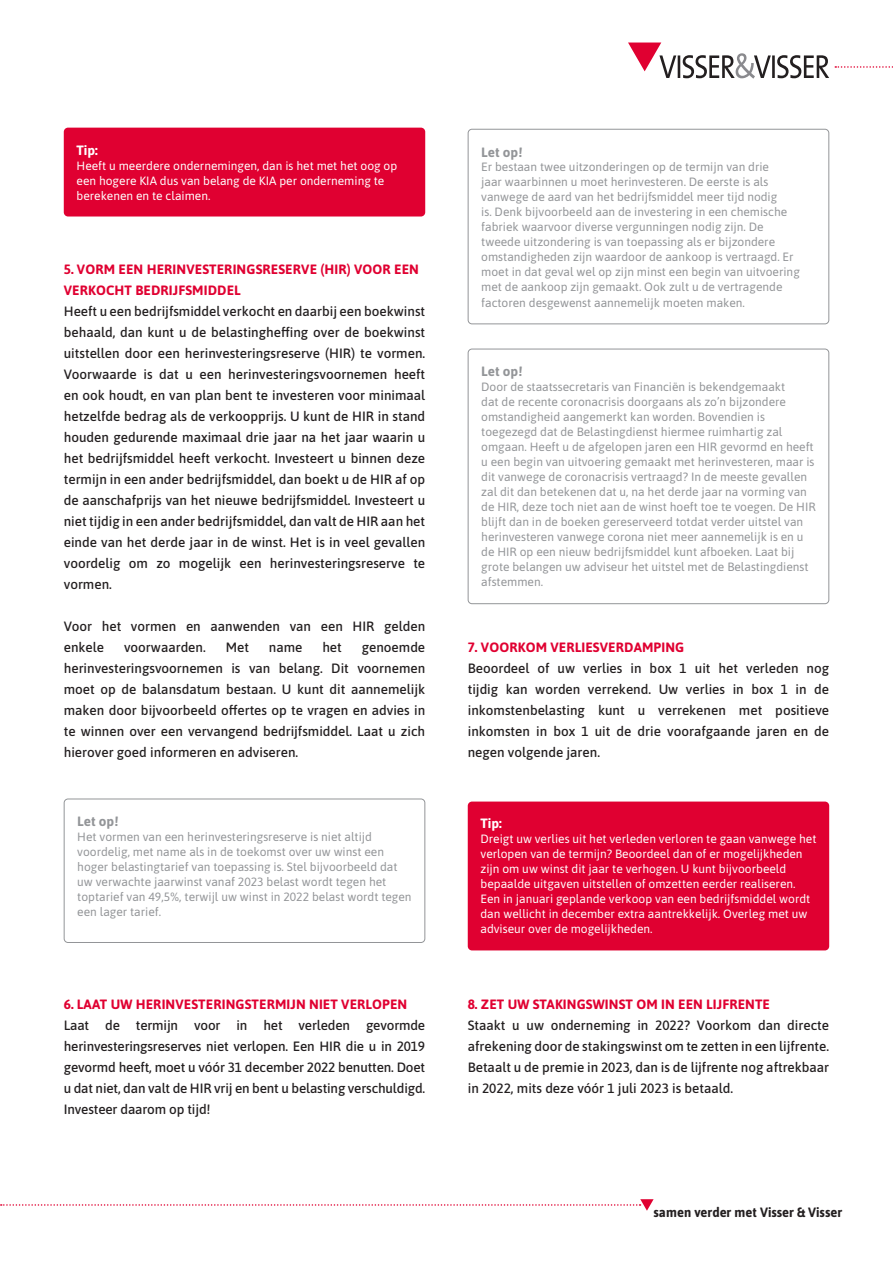
<style>
.page{position:relative;width:893px;height:1263px;background:#fff}
.page>*{position:absolute;margin:0;border:0;box-sizing:border-box;transform-origin:0 0}
.t1{font:500 13.5px/21px "Asap";color:#231f20;text-align:justify}
.t2{font:700 13.5px/21px "Asap";letter-spacing:.01em;color:#e00031}
.t3{font:700 13.5px "Asap";color:#231f20;scale:.96 1}
.t4{font:700 13.5px "Asap";color:#939598}
.t5{font:700 13.5px "Asap";color:#fff}
.t6{font:12px/15px "Asap";color:#939598}
.t7{font:12px/15px "Asap";color:#fff}
</style>
<div class="page">
<svg style="left:1px;top:1199px;width:653px;height:12px"></svg>
<div style="left:64px;top:128px;width:361px;height:88px;background:#e00031;border-radius:4px"></div>
<div style="left:64px;top:799px;width:361px;height:144px;border:1px solid #939598;border-radius:4px"></div>
<div style="left:468px;top:129px;width:361px;height:195px;border:1px solid #939598;border-radius:4px"></div>
<div style="left:468px;top:349px;width:361px;height:255px;border:1px solid #939598;border-radius:4px"></div>
<div style="left:468px;top:801px;width:361px;height:149px;background:#e00031;border-radius:4px"></div>
<svg style="left:835px;top:66px;width:58px;height:2px"></svg>
<svg style="left:628px;top:43px;width:201px;height:36px"></svg>
<p class="t5" style="left:77px;top:140px;width:23px">Tip:</p>
<p class="t7" style="left:77px;top:157px;width:322px">Heeft u meerdere ondernemingen, dan is het met het oog op een hogere KIA dus van belang de KIA per onderneming te berekenen en te claimen.</p>
<p class="t2" style="left:64px;top:258px;width:357px">5. VORM EEN HERINVESTERINGSRESERVE (HIR) VOOR EEN<br>VERKOCHT BEDRIJFSMIDDEL</p>
<p class="t1" style="left:64px;top:300px;width:363px">Heeft u een bedrijfsmiddel verkocht en daarbij een boekwinst behaald, dan kunt u de belastingheffing over de boekwinst uitstellen door een herinvesteringsreserve (HIR) te vormen.<br>Voorwaarde is dat u een herinvesteringsvoornemen heeft en ook houdt, en van plan bent te investeren voor minimaal hetzelfde bedrag als de verkoopprijs. U kunt de HIR in stand houden gedurende maximaal drie jaar na het jaar waarin u het bedrijfsmiddel heeft verkocht. Investeert u binnen deze termijn in een ander bedrijfsmiddel, dan boekt u de HIR af op de aanschafprijs van het nieuwe bedrijfsmiddel. Investeert u niet tijdig in een ander bedrijfsmiddel, dan valt de HIR aan het einde van het derde jaar in de winst. Het is in veel gevallen voordelig om zo mogelijk een herinvesteringsreserve te vormen.</p>
<p class="t1" style="left:64px;top:615px;width:363px">Voor het vormen en aanwenden van een HIR gelden enkele</p>
<p class="t1" style="left:64px;top:636px;width:363px;text-indent:298px">genoemde herinvesteringsvoornemen is van belang. Dit voornemen moet op de balansdatum bestaan. U kunt dit aannemelijk maken door bijvoorbeeld offertes op te vragen en advies in te winnen over een vervangend bedrijfsmiddel. Laat u zich hierover goed informeren en adviseren.</p>
<p class="t1" style="left:124px;top:636px;width:83px">voorwaarden.</p>
<p class="t1" style="left:226px;top:636px;width:25px">Met</p>
<p class="t1" style="left:269px;top:636px;width:35px">name</p>
<p class="t1" style="left:322px;top:636px;width:21px">het</p>
<p class="t4" style="left:77px;top:812px;width:43px">Let op!</p>
<p class="t6" style="left:77px;top:829px;width:336px">Het vormen van een herinvesteringsreserve is niet altijd voordelig, met name als in de toekomst over uw winst een hoger belastingtarief van toepassing is. Stel bijvoorbeeld dat uw verwachte jaarwinst vanaf 2023 belast wordt tegen het toptarief van 49,5%, terwijl uw winst in 2022 belast wordt tegen een lager tarief.</p>
<p class="t2" style="left:64px;top:993px;width:345px">6. LAAT UW HERINVESTERINGSTERMIJN NIET VERLOPEN</p>
<p class="t1" style="left:64px;top:1014px;width:363px">Laat de termijn voor in het verleden gevormde herinvesteringsreserves niet verlopen. Een HIR die u in 2019 gevormd heeft, moet u vóór 31 december 2022 benutten. Doet u dat niet, dan valt de HIR vrij en bent u belasting verschuldigd.<br>Investeer daarom op tijd!</p>
<p class="t4" style="left:481px;top:142px;width:43px">Let op!</p>
<p class="t6" style="left:481px;top:159px;width:320px">Er bestaan twee uitzonderingen op de termijn van drie<br>jaar waarbinnen u moet herinvesteren. De eerste is als vanwege de aard van het bedrijfsmiddel meer tijd nodig<br>is. Denk bijvoorbeeld aan de investering in een chemische fabriek waarvoor diverse vergunningen nodig zijn. De tweede uitzondering is van toepassing als er bijzondere omstandigheden zijn waardoor de aankoop is vertraagd. Er moet in dat geval wel op zijn minst een begin van uitvoering met de aankoop zijn gemaakt. Ook zult u de vertragende factoren desgewenst aannemelijk moeten maken.</p>
<p class="t4" style="left:481px;top:362px;width:43px">Let op!</p>
<p class="t6" style="left:481px;top:379px;width:336px">Door de staatssecretaris van Financiën is bekendgemaakt<br>dat de recente coronacrisis doorgaans als zo’n bijzondere omstandigheid aangemerkt kan worden. Bovendien is toegezegd dat de Belastingdienst hiermee ruimhartig zal omgaan. Heeft u de afgelopen jaren een HIR gevormd en heeft u een begin van uitvoering gemaakt met herinvesteren, maar is dit vanwege de coronacrisis vertraagd? In de meeste gevallen zal dit dan betekenen dat u, na het derde jaar na vorming van de HIR, deze toch niet aan de winst hoeft toe te voegen. De HIR blijft dan in de boeken gereserveerd totdat verder uitstel van herinvesteren vanwege corona niet meer aannemelijk is en u de HIR op een nieuw bedrijfsmiddel kunt afboeken. Laat bij grote belangen uw adviseur het uitstel met de Belastingdienst afstemmen.</p>
<p class="t2" style="left:468px;top:636px;width:218px">7. VOORKOM VERLIESVERDAMPING</p>
<p class="t1" style="left:468px;top:657px;width:363px">Beoordeel of uw verlies in box 1 uit het verleden nog tijdig kan worden verrekend. Uw verlies in box 1 in de inkomstenbelasting kunt u verrekenen met positieve inkomsten in box 1 uit de drie voorafgaande jaren en de negen volgende jaren.</p>
<p class="t5" style="left:480px;top:814px;width:23px">Tip:</p>
<p class="t7" style="left:480px;top:831px;width:337px">Dreigt uw verlies uit het verleden verloren te gaan vanwege het verlopen van de termijn? Beoordeel dan of er mogelijkheden zijn om uw winst dit jaar te verhogen. U kunt bijvoorbeeld bepaalde uitgaven uitstellen of omzetten eerder realiseren.<br>Een in januari geplande verkoop van een bedrijfsmiddel wordt dan wellicht in december extra aantrekkelijk. Overleg met uw adviseur over de mogelijkheden.</p>
<p class="t2" style="left:468px;top:993px;width:304px">8. ZET UW STAKINGSWINST OM IN EEN LIJFRENTE</p>
<p class="t1" style="left:468px;top:1014px;width:363px">Staakt u uw onderneming in 2022? Voorkom dan directe afrekening door de stakingswinst om te zetten in een lijfrente.<br>Betaalt u de premie in 2023, dan is de lijfrente nog aftrekbaar in 2022, mits deze vóór 1 juli 2023 is betaald.</p>
<p class="t3" style="left:654px;top:1202px;width:198px">samen verder met Visser &amp; Visser</p>
</div>
